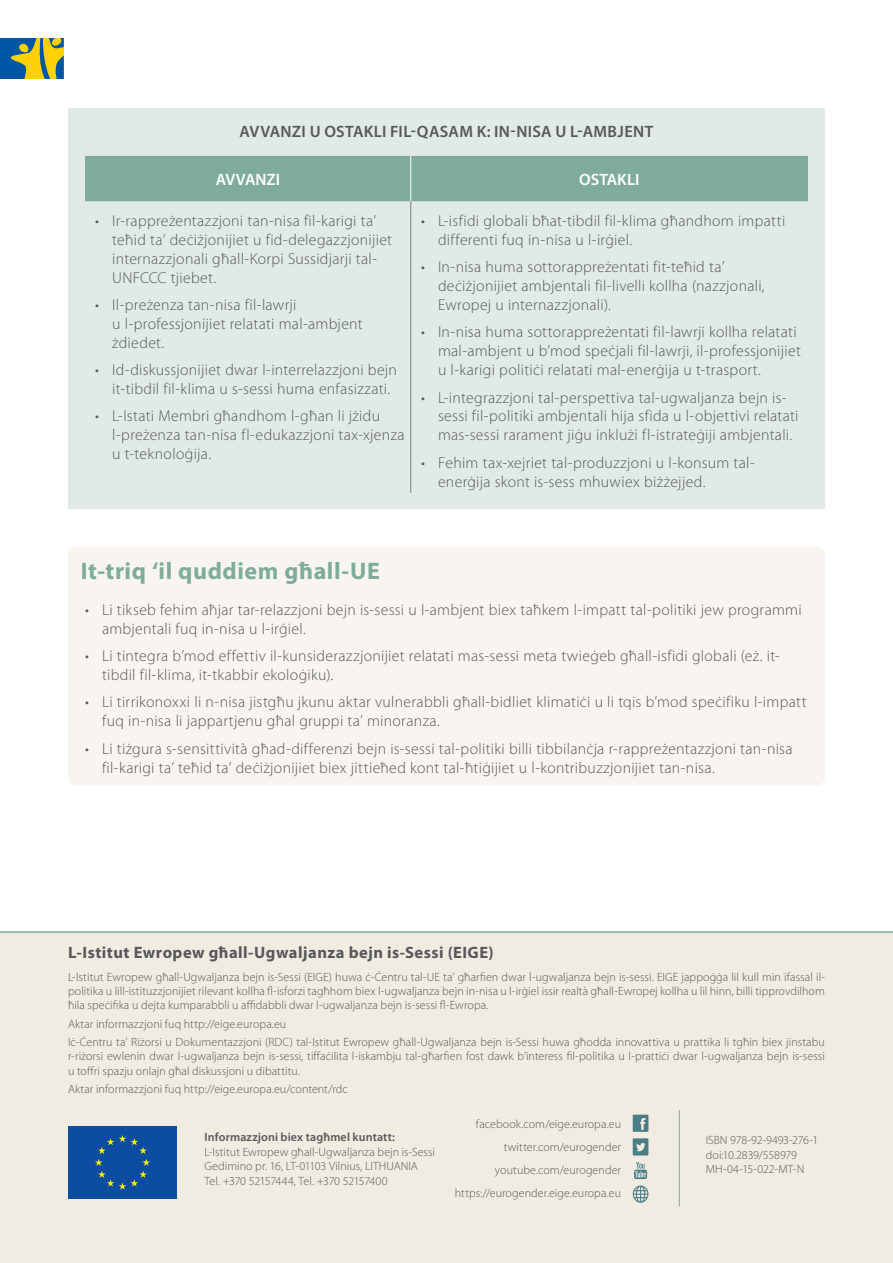
<style>
.page{position:relative;width:893px;height:1263px;background:#fff}
.page>*{position:absolute;margin:0;border:0;box-sizing:border-box;transform-origin:0 0}
.Title_1{font:700 24px "Myriad Pro";letter-spacing:.025em;color:#7eab9b}
.End{font:700 16.5px "Myriad Pro";letter-spacing:.025em;color:#57585a}
.Fig_Table_title{font:600 16.5px "Myriad Pro";letter-spacing:.02em;color:#57585a}
.Table_Title{font:600 16.5px "Myriad Pro";letter-spacing:-.01em;color:#fff}
.t1{font:300 15.75px/18.9px "Myriad Pro";letter-spacing:.02em;color:#57585a}
.End_01{font:300 12px/14.2px "Myriad Pro";letter-spacing:.005em;color:#57585a;text-align:justify}
.End_03{font:300 12px/14.4px "Myriad Pro";color:#57585a}
.End_04{font:300 12px "Myriad Pro";letter-spacing:.005em;color:#57585a}
.End_03-2{font:300 12px "Myriad Pro";letter-spacing:-.02em;color:#57585a}
.End_03-3{font:600 12px "Myriad Pro";letter-spacing:.01em;color:#57585a}
</style>
<div class="page">
<svg style="left:0;top:38px;width:64px;height:41px;background:#768e5a"></svg>
<div style="left:68px;top:547px;width:757px;height:238px;background:#f8f5f0;border-radius:9px"></div>
<div style="left:68px;top:108px;width:757px;height:401px;background:#e1eae7"></div>
<div style="left:85px;top:156px;width:723px;height:45px;background:#7eab9b"></div>
<hr style="left:410px;top:156px;width:1px;height:45px;background:#fff">
<hr style="left:410px;top:201px;width:1px;height:292px;background:#808285">
<div style="left:0;top:931px;width:893px;height:332px;background:#f1ece2"></div>
<div style="left:68px;top:1126px;width:109px;height:73px;background:#0d4da1"></div>
<svg style="left:95px;top:1135px;width:55px;height:55px"></svg>
<svg style="left:633px;top:1138px;width:15px;height:17px"></svg>
<svg style="left:633px;top:1115px;width:15px;height:17px"></svg>
<svg style="left:634px;top:1162px;width:13px;height:17px"></svg>
<svg style="left:633px;top:1185px;width:15px;height:18px"></svg>
<hr style="left:679px;top:1110px;width:1px;height:96px;background:#7eab9b">
<p class="Fig_Table_title" style="left:240px;top:123px;width:415px">AVVANZI U OSTAKLI FIL-QASAM K: IN-NISA U L-AMBJENT</p>
<p class="Table_Title" style="left:216px;top:170px;width:66px">AVVANZI</p>
<p class="Table_Title" style="left:579px;top:170px;width:62px">OSTAKLI</p>
<p class="t1" style="left:112px;top:211px;width:281px;text-indent:-17px">• Ir-rappreżentazzjoni tan-nisa fil-karigi ta’ teħid ta’ deċiżjonijiet u fid-delegazzjonijiet internazzjonali għall-Korpi Sussidjarji tal-UNFCCC tjiebet.</p>
<p class="t1" style="left:112px;top:295px;width:252px;text-indent:-17px">• Il-preżenza tan-nisa fil-lawrji<br>u l-professjonijiet relatati mal-ambjent żdiedet.</p>
<p class="t1" style="left:112px;top:361px;width:286px;text-indent:-17px">• Id-diskussjonijiet dwar l-interrelazzjoni bejn it-tibdil fil-klima u s-sessi huma enfasizzati.</p>
<p class="t1" style="left:112px;top:407px;width:294px;text-indent:-17px">• L-Istati Membri għandhom l-għan li jżidu l-preżenza tan-nisa fl-edukazzjoni tax-xjenza u t-teknoloġija.</p>
<p class="t1" style="left:438px;top:211px;width:349px;text-indent:-17px">• L-isfidi globali bħat-tibdil fil-klima għandhom impatti differenti fuq in-nisa u l-irġiel.</p>
<p class="t1" style="left:438px;top:258px;width:328px;text-indent:-17px">• In-nisa huma sottorappreżentati fit-teħid ta’ deċiżjonijiet ambjentali fil-livelli kollha (nazzjonali,<br>Ewropej u internazzjonali).</p>
<p class="t1" style="left:438px;top:323px;width:364px;text-indent:-17px">• In-nisa huma sottorappreżentati fil-lawrji kollha relatati mal-ambjent u b’mod speċjali fil-lawrji, il-professjonijiet u l-karigi politiċi relatati mal-enerġija u t-trasport.</p>
<p class="t1" style="left:438px;top:388px;width:362px;text-indent:-17px">• L-integrazzjoni tal-perspettiva tal-ugwaljanza bejn is&shy;sessi fil-politiki ambjentali hija sfida u l-objettivi relatati mas-sessi rarament jiġu inklużi fl-istrateġiji ambjentali.</p>
<p class="t1" style="left:438px;top:453px;width:318px;text-indent:-17px">• Fehim tax-xejriet tal-produzzjoni u l-konsum tal&shy;enerġija skont is-sess mhuwiex biżżejjed.</p>
<p class="Title_1" style="left:81px;top:555px;width:300px">It-triq ‘il quddiem għall-UE</p>
<p class="t1" style="left:102px;top:600px;width:701px;text-indent:-17px">• Li tikseb fehim aħjar tar-relazzjoni bejn is-sessi u l-ambjent biex taħkem l-impatt tal-politiki jew programmi ambjentali fuq in-nisa u l-irġiel.</p>
<p class="t1" style="left:102px;top:647px;width:679px;text-indent:-17px">• Li tintegra b’mod effettiv il-kunsiderazzjonijiet relatati mas-sessi meta twieġeb għall-isfidi globali (eż. it&shy;tibdil fil-klima, it-tkabbir ekoloġiku).</p>
<p class="t1" style="left:102px;top:693px;width:706px;text-indent:-17px">• Li tirrikonoxxi li n-nisa jistgħu jkunu aktar vulnerabbli għall-bidliet klimatiċi u li tqis b’mod speċifiku l-impatt fuq in-nisa li jappartjenu għal gruppi ta’ minoranza.</p>
<p class="t1" style="left:102px;top:739px;width:692px;text-indent:-17px">• Li tiżgura s-sensittività għad-differenzi bejn is-sessi tal-politiki billi tibbilanċja r-rappreżentazzjoni tan-nisa fil-karigi ta’ teħid ta’ deċiżjonijiet biex jittieħed kont tal-ħtiġijiet u l-kontribuzzjonijiet tan-nisa.</p>
<p class="End" style="left:68px;top:941px;width:427px">L-Istitut Ewropew għall-Ugwaljanza bejn is-Sessi (EIGE)</p>
<p class="End_01" style="left:68px;top:970px;width:758px">L-Istitut Ewropew għall-Ugwaljanza bejn is-Sessi (EIGE) huwa ċ-Ċentru tal-UE ta’ għarfien dwar l-ugwaljanza bejn is-sessi. EIGE jappoġġa lil kull min ifassal il&shy;politika u lill-istituzzjonijiet rilevant kollha fl-isforzi tagħhom biex l-ugwaljanza bejn in-nisa u l-irġiel issir realtà għall-Ewropej kollha u lil hinn, billi tipprovdilhom ħila speċifika u dejta kumparabbli u affidabbli dwar l-ugwaljanza bejn is-sessi fl-Ewropa.</p>
<p class="End_01" style="left:68px;top:1017px;width:220px">Aktar informazzjoni fuq http://eige.europa.eu</p>
<p class="End_01" style="left:68px;top:1035px;width:758px">Iċ-Ċentru ta’ Riżorsi u Dokumentazzjoni (RDC) tal-Istitut Ewropew għall-Ugwaljanza bejn is-Sessi huwa għodda innovattiva u prattika li tgħin biex jinstabu r-riżorsi ewlenin dwar l-ugwaljanza bejn is-sessi, tiffaċilita l-iskambju tal-għarfien fost dawk b’interess fil-politika u l-prattiċi dwar l-ugwaljanza bejn is-sessi u toffri spazju onlajn għal diskussjoni u dibattitu.</p>
<p class="End_01" style="left:68px;top:1082px;width:281px">Aktar informazzjoni fuq http://eige.europa.eu/content/rdc</p>
<p class="End_04" style="left:476px;top:1118px;width:147px">facebook.com/eige.europa.eu</p>
<p class="End_04" style="left:504px;top:1141px;width:119px">twitter.com/eurogender</p>
<p class="End_04" style="left:495px;top:1164px;width:128px">youtube.com/eurogender</p>
<p class="End_04" style="left:455px;top:1186px;width:168px">https://eurogender.eige.europa.eu</p>
<p class="End_03-3" style="left:205px;top:1131px;width:192px">Informazzjoni biex tagħmel kuntatt:</p>
<p class="End_03" style="left:205px;top:1145px;width:232px">L-Istitut Ewropew għall-Ugwaljanza bejn is-Sessi</p>
<p class="End_03" style="left:205px;top:1159px;width:215px">Gedimino pr. 16, LT-01103 Vilnius, LITHUANIA</p>
<p class="End_03-2" style="left:205px;top:1174px;width:185px">Tel. +370 52157444, Tel. +370 52157400</p>
<p class="End_03" style="left:706px;top:1133px;width:114px">ISBN 978-92-9493-276-1 doi:10.2839/558979<br>MH-04-15-022-MT-N</p>
</div>
